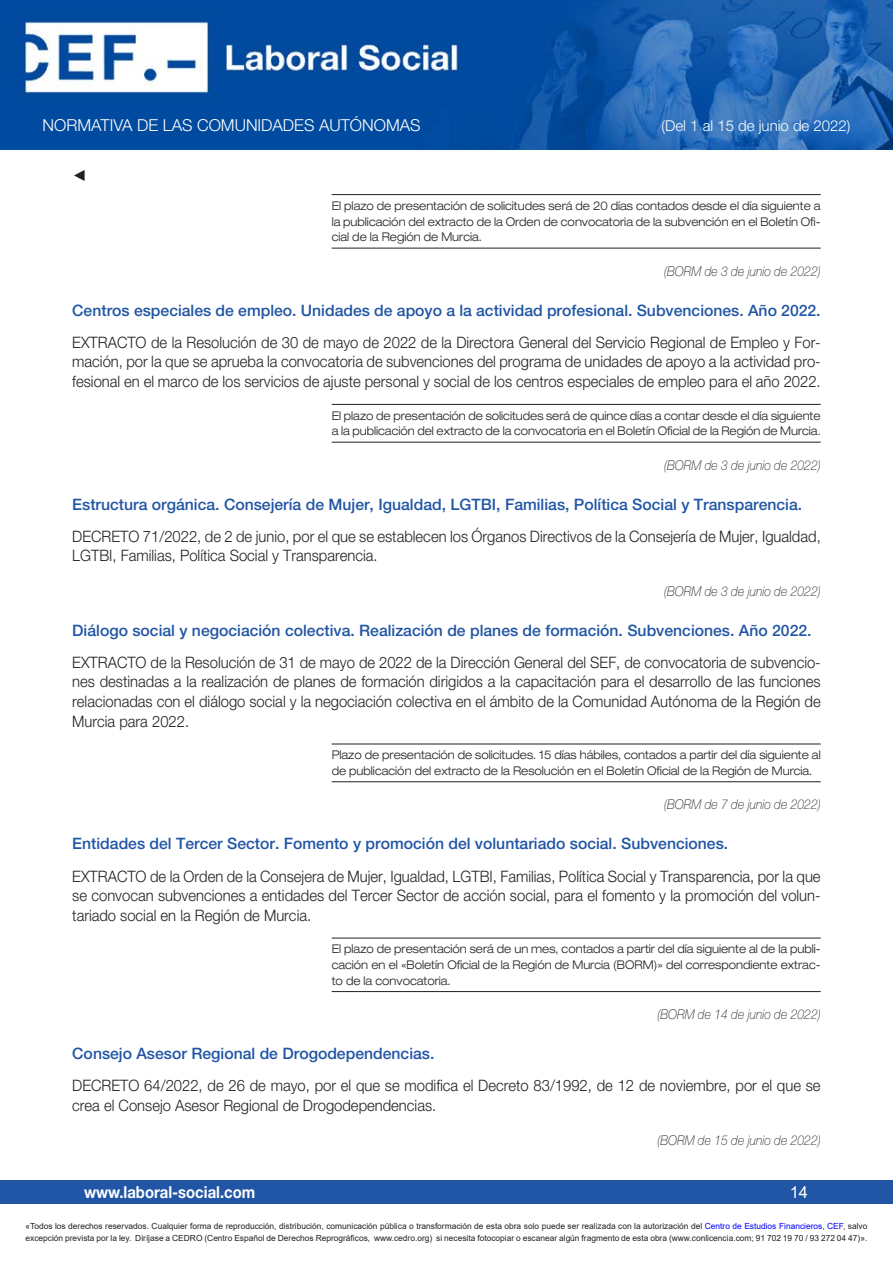
<style>
.page{position:relative;width:893px;height:1263px;background:#fff}
.page>*{position:absolute;margin:0;border:0;box-sizing:border-box;transform-origin:0 0}
.t1{font:300 16.5px "Helvetica Neue LT Std";color:#fff}
.t2{font:700 16.5px "Helvetica Neue LT Std";color:#fff;scale:.9 1}
.t3{font:16.5px "Arial";color:#fff}
.Contenido{font:300 15.75px/19.5px "Helvetica Neue LT Std";color:#231f20;text-align:justify;scale:.94 1}
.Título-cabecera{font:500 15.75px "Helvetica Neue LT Std";color:#2155a5}
.Contenido-2{font:15.75px "Times New Roman";color:#231f20;scale:.94 1}
.t4{font:300 15px "Helvetica Neue LT Std";color:#fff}
.publicación{font:italic 100 13.5px "Helvetica Neue LT Std";color:#231f20;scale:.9 1}
.Plazo{font:300 expanded 12px/15.8px "Helvetica Neue LT Std";color:#231f20;text-align:justify;scale:.92 1}
.t5{font:8.4px/12px "Arial";color:#231f20}
.s1{color:#00f}
</style>
<div class="page">
<div style="left:0;top:1180px;width:893px;height:23px;background:#2155a5"></div>
<img style="left:0;top:0;width:893px;height:149px">
<hr style="left:332px;top:194px;width:489px;height:1px;background:#231f20">
<hr style="left:332px;top:248px;width:489px;height:1px;background:#231f20">
<hr style="left:332px;top:404px;width:489px;height:1px;background:#231f20">
<hr style="left:332px;top:442px;width:489px;height:1px;background:#231f20">
<hr style="left:332px;top:744px;width:489px;height:1px;background:#231f20">
<hr style="left:332px;top:781px;width:489px;height:1px;background:#231f20">
<hr style="left:332px;top:938px;width:489px;height:1px;background:#231f20">
<hr style="left:332px;top:991px;width:489px;height:1px;background:#231f20">
<p class="t1" style="left:43px;top:115px;width:379px">NORMATIVA DE LAS COMUNIDADES AUTÓNOMAS</p>
<p class="t4" style="left:662px;top:117px;width:190px">(Del 1 al 15 de junio de 2022)</p>
<p class="Contenido-2" style="left:72px;top:165px;width:17px">◄</p>
<p class="Plazo" style="left:332px;top:198px;width:533px">El plazo de presentación de solicitudes será de 20 días contados desde el día siguiente a la publicación del extracto de la Orden de convocatoria de la subvención en el Boletín Ofi&shy;cial de la Región de Murcia.</p>
<p class="publicación" style="left:664px;top:263px;width:175px">(BORM de 3 de junio de 2022)</p>
<p class="Título-cabecera" style="left:72px;top:301px;width:750px">Centros especiales de empleo. Unidades de apoyo a la actividad profesional. Subvenciones. Año 2022.</p>
<p class="Contenido" style="left:72px;top:332px;width:798px">EXTRACTO de la Resolución de 30 de mayo de 2022 de la Directora General del Servicio Regional de Empleo y For&shy;mación, por la que se aprueba la convocatoria de subvenciones del programa de unidades de apoyo a la actividad pro&shy;fesional en el marco de los servicios de ajuste personal y social de los centros especiales de empleo para el año 2022.</p>
<p class="Plazo" style="left:332px;top:407px;width:533px">El plazo de presentación de solicitudes será de quince días a contar desde el día siguiente a la publicación del extracto de la convocatoria en el Boletín Oficial de la Región de Murcia.</p>
<p class="publicación" style="left:664px;top:457px;width:175px">(BORM de 3 de junio de 2022)</p>
<p class="Título-cabecera" style="left:72px;top:495px;width:731px">Estructura orgánica. Consejería de Mujer, Igualdad, LGTBI, Familias, Política Social y Transparencia.</p>
<p class="Contenido" style="left:72px;top:526px;width:798px">DECRETO 71/2022, de 2 de junio, por el que se establecen los Órganos Directivos de la Consejería de Mujer, Igualdad,<br>LGTBI, Familias, Política Social y Transparencia.</p>
<p class="publicación" style="left:664px;top:583px;width:175px">(BORM de 3 de junio de 2022)</p>
<p class="Título-cabecera" style="left:72px;top:621px;width:741px">Diálogo social y negociación colectiva. Realización de planes de formación. Subvenciones. Año 2022.</p>
<p class="Contenido" style="left:72px;top:652px;width:798px">EXTRACTO de la Resolución de 31 de mayo de 2022 de la Dirección General del SEF, de convocatoria de subvencio&shy;nes destinadas a la realización de planes de formación dirigidos a la capacitación para el desarrollo de las funciones relacionadas con el diálogo social y la negociación colectiva en el ámbito de la Comunidad Autónoma de la Región de Murcia para 2022.</p>
<p class="Plazo" style="left:332px;top:747px;width:533px">Plazo de presentación de solicitudes. 15 días hábiles, contados a partir del día siguiente al de publicación del extracto de la Resolución en el Boletín Oficial de la Región de Murcia.</p>
<p class="publicación" style="left:664px;top:797px;width:175px">(BORM de 7 de junio de 2022)</p>
<p class="Título-cabecera" style="left:72px;top:834px;width:657px">Entidades del Tercer Sector. Fomento y promoción del voluntariado social. Subvenciones.</p>
<p class="Contenido" style="left:72px;top:866px;width:798px">EXTRACTO de la Orden de la Consejera de Mujer, Igualdad, LGTBI, Familias, Política Social y Transparencia, por la que se convocan subvenciones a entidades del Tercer Sector de acción social, para el fomento y la promoción del volun&shy;tariado social en la Región de Murcia.</p>
<p class="Plazo" style="left:332px;top:941px;width:533px">El plazo de presentación será de un mes, contados a partir del día siguiente al de la publi&shy;cación en el «Boletín Oficial de la Región de Murcia (BORM)» del correspondiente extrac&shy;to de la convocatoria.</p>
<p class="publicación" style="left:657px;top:1006px;width:183px">(BORM de 14 de junio de 2022)</p>
<p class="Título-cabecera" style="left:72px;top:1044px;width:364px">Consejo Asesor Regional de Drogodependencias.</p>
<p class="Contenido" style="left:72px;top:1076px;width:798px">DECRETO 64/2022, de 26 de mayo, por el que se modifica el Decreto 83/1992, de 12 de noviembre, por el que se crea el Consejo Asesor Regional de Drogodependencias.</p>
<p class="publicación" style="left:657px;top:1132px;width:183px">(BORM de 15 de junio de 2022)</p>
<p class="t2" style="left:84px;top:1182px;width:192px">www.laboral-social.com</p>
<p class="t3" style="left:790px;top:1180px;width:20px">14</p>
<p class="t5" style="left:26px;top:1220px;width:843px">«Todos los derechos reservados. Cualquier forma de reproducción, distribución, comunicación pública o transformación de esta obra solo puede ser realizada con la autorización del <span class="s1">Centro de Estudios Financieros, CEF</span>, salvo excepción prevista por la ley. Diríjase a CEDRO (Centro Español de Derechos Reprográficos, www.cedro.org) si necesita fotocopiar o escanear algún fragmento de esta obra (www.conlicencia.com; 91 702 19 70 / 93 272 04 47)».</p>
</div>
